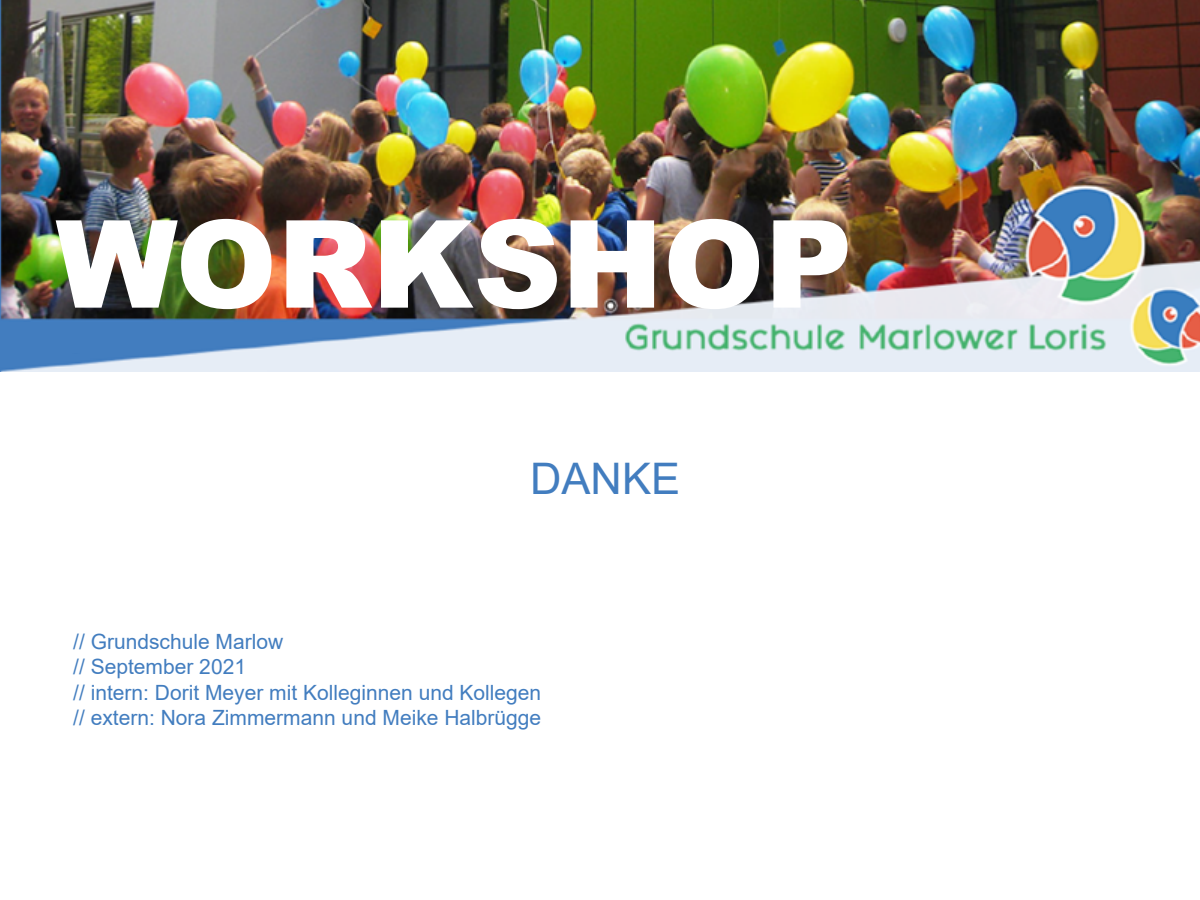
<style>
.page{position:relative;width:1200px;height:900px;background:#fff}
.page>*{position:absolute;margin:0;border:0;box-sizing:border-box;transform-origin:0 0}
.t1{font:900 121.95px "Arial";color:#fff}
.t2{font:43.5px "Arial";color:#427dbf}
.t3{font:21px/25.2px "Arial";color:#427dbf}
</style>
<div class="page">
<img style="left:0;top:0;width:1200px;height:372px">
<div style="left:22px;top:327px;width:151px;height:25px;background:#427dbf"></div>
<h1 class="t1" style="left:56px;top:176px;width:798px">WORKSHOP</h1>
<h2 class="t2" style="left:530px;top:449px;width:151px">DANKE</h2>
<p class="t3" style="left:73px;top:629px;width:470px">// Grundschule Marlow<br>// September 2021<br>// intern: Dorit Meyer mit Kolleginnen und Kollegen // extern: Nora Zimmermann und Meike Halbrügge</p>
</div>
